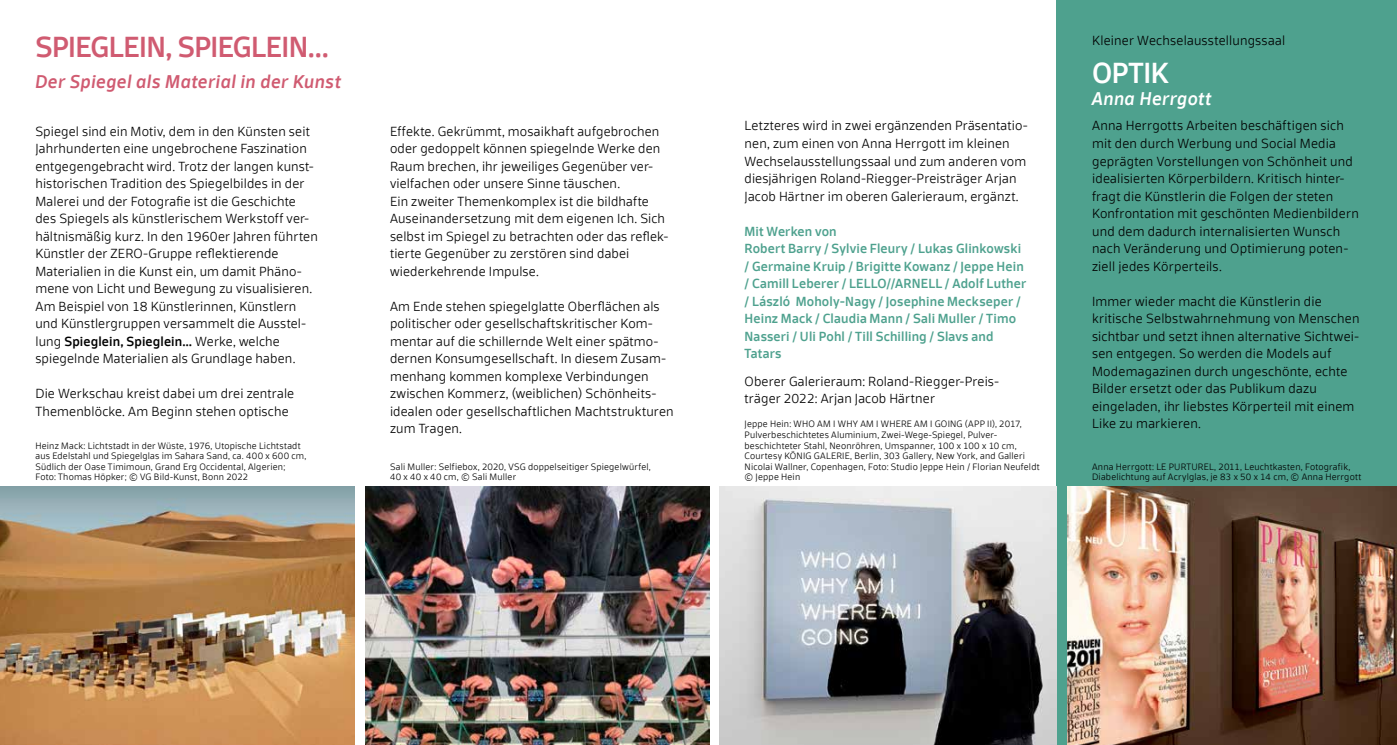
<style>
.page{position:relative;width:1397px;height:745px;background:#fff}
.page>*{position:absolute;margin:0;border:0;box-sizing:border-box;transform-origin:0 0}
.t1{font:500 27.5px "Scuba Offc Pro";letter-spacing:-.02em;color:#d05b71}
.t2{font:500 27.5px "Scuba Offc Pro";letter-spacing:-.015em;color:#fff}
.t3{font:italic 500 17.5px "Scuba Offc Pro";letter-spacing:.025em;color:#d05b71}
.t4{font:italic 500 17.5px "Scuba Offc Pro";letter-spacing:.025em;color:#fff}
.t5{font:300 12.5px/17.5px "Scuba Offc Pro";letter-spacing:.01em;color:#000}
.t6{font:500 12.5px/17.5px "Scuba Offc Pro";letter-spacing:.015em;color:#4ea18e}
.t7{font:300 8.75px/10.5px "Scuba Offc Pro";letter-spacing:.02em;color:#000}
.s1{font-weight:500}
</style>
<div class="page">
<img style="left:0;top:486px;width:354px;height:258px">
<img style="left:365px;top:486px;width:344px;height:258px">
<div style="left:1056px;top:0;width:340px;height:744px;background:#4ea18e"></div>
<img style="left:1067px;top:486px;width:329px;height:258px">
<img style="left:719px;top:486px;width:337px;height:258px">
<h1 class="t1" style="left:35px;top:30px;width:295px">SPIEGLEIN, SPIEGLEIN…</h1>
<h2 class="t3" style="left:35px;top:71px;width:307px">Der Spiegel als Material in der Kunst</h2>
<p class="t5" style="left:35px;top:122px;width:284px">Spiegel sind ein Motiv, dem in den Künsten seit Jahrhunderten eine ungebrochene Faszination entgegengebracht wird. Trotz der langen kunst&shy;historischen Tradition des Spiegelbildes in der Malerei und der Fotografie ist die Geschichte des Spiegels als künstlerischem Werkstoff ver&shy;hältnismäßig kurz. In den 1960er Jahren führten Künstler der ZERO-Gruppe reflektierende Materialien in die Kunst ein, um damit Phäno&shy;mene von Licht und Bewegung zu visualisieren.<br>Am Beispiel von 18 Künstlerinnen, Künstlern und Künstlergruppen versammelt die Ausstel&shy;lung <span class="s1">Spieglein, Spieglein…</span> Werke, welche spiegelnde Materialien als Grundlage haben.</p>
<p class="t5" style="left:35px;top:384px;width:260px">Die Werkschau kreist dabei um drei zentrale<br>Themenblöcke. Am Beginn stehen optische</p>
<p class="t7" style="left:35px;top:439px;width:272px">Heinz Mack: Lichtstadt in der Wüste, 1976, Utopische Lichtstadt aus Edelstahl und Spiegelglas im Sahara Sand, ca. 400 x 600 cm, Südlich der Oase Timimoun, Grand Erg Occidental, Algerien; Foto: Thomas Höpker; © VG Bild-Kunst, Bonn 2022</p>
<p class="t5" style="left:390px;top:122px;width:280px">Effekte. Gekrümmt, mosaikhaft aufgebrochen oder gedoppelt können spiegelnde Werke den Raum brechen, ihr jeweiliges Gegenüber ver&shy;vielfachen oder unsere Sinne täuschen.<br>Ein zweiter Themenkomplex ist die bildhafte Auseinandersetzung mit dem eigenen Ich. Sich selbst im Spiegel zu betrachten oder das reflek&shy;tierte Gegenüber zu zerstören sind dabei wiederkehrende Impulse.</p>
<p class="t5" style="left:390px;top:297px;width:285px">Am Ende stehen spiegelglatte Oberflächen als politischer oder gesellschaftskritischer Kom&shy;mentar auf die schillernde Welt einer spätmo&shy;dernen Konsumgesellschaft. In diesem Zusam&shy;menhang kommen komplexe Verbindungen zwischen Kommerz, (weiblichen) Schönheits&shy;idealen oder gesellschaftlichen Machtstrukturen zum Tragen.</p>
<p class="t7" style="left:390px;top:460px;width:262px">Sali Muller: Selfiebox, 2020, VSG doppelseitiger Spiegelwürfel,<br>40 x 40 x 40 cm, © Sali Muller</p>
<p class="t5" style="left:744px;top:117px;width:285px">Letzteres wird in zwei ergänzenden Präsentatio&shy;nen, zum einen von Anna Herrgott im kleinen Wechselausstellungssaal und zum anderen vom diesjährigen Roland-Riegger-Preisträger Arjan Jacob Härtner im oberen Galerieraum, ergänzt.</p>
<p class="t6" style="left:744px;top:222px;width:283px">Mit Werken von<br>Robert Barry / Sylvie Fleury / Lukas Glinkowski / Germaine Kruip / Brigitte Kowanz / Jeppe Hein / Camill Leberer / LELLO//ARNELL / Adolf Luther / László Moholy-Nagy / Josephine Meckseper / Heinz Mack / Claudia Mann / Sali Muller / Timo Nasseri / Uli Pohl / Till Schilling / Slavs and Tatars</p>
<p class="t5" style="left:744px;top:372px;width:256px">Oberer Galerieraum: Roland-Riegger-Preis&shy;träger 2022: Arjan Jacob Härtner</p>
<p class="t7" style="left:744px;top:418px;width:296px">Jeppe Hein: WHO AM I WHY AM I WHERE AM I GOING (APP II), 2017, Pulverbeschichtetes Aluminium, Zwei-Wege-Spiegel, Pulver&shy;beschichteter Stahl, Neonröhren, Umspanner, 100 x 100 x 10 cm, Courtesy KÖNIG GALERIE, Berlin, 303 Gallery, New York, and Galleri Nicolai Wallner, Copenhagen, Foto: Studio Jeppe Hein / Florian Neufeldt © Jeppe Hein</p>
<p class="t5" style="left:1091px;top:32px;width:195px">Kleiner Wechselausstellungssaal</p>
<h1 class="t2" style="left:1091px;top:56px;width:78px">OPTIK</h1>
<h2 class="t4" style="left:1091px;top:88px;width:121px">Anna Herrgott</h2>
<p class="t5" style="left:1091px;top:117px;width:268px">Anna Herrgotts Arbeiten beschäftigen sich mit den durch Werbung und Social Media geprägten Vorstellungen von Schönheit und idealisierten Körperbildern. Kritisch hinter&shy;fragt die Künstlerin die Folgen der steten Konfrontation mit geschönten Medienbildern und dem dadurch internalisierten Wunsch nach Veränderung und Optimierung poten&shy;ziell jedes Körperteils.</p>
<p class="t5" style="left:1091px;top:292px;width:269px">Immer wieder macht die Künstlerin die kritische Selbstwahrnehmung von Menschen sichtbar und setzt ihnen alternative Sichtwei&shy;sen entgegen. So werden die Models auf Modemagazinen durch ungeschönte, echte Bilder ersetzt oder das Publikum dazu eingeladen, ihr liebstes Körperteil mit einem Like zu markieren.</p>
<p class="t7" style="left:1091px;top:460px;width:271px">Anna Herrgott: LE PURTUREL, 2011, Leuchtkasten, Fotografik,<br>Diabelichtung auf Acrylglas, je 83 x 50 x 14 cm, © Anna Herrgott</p>
</div>
